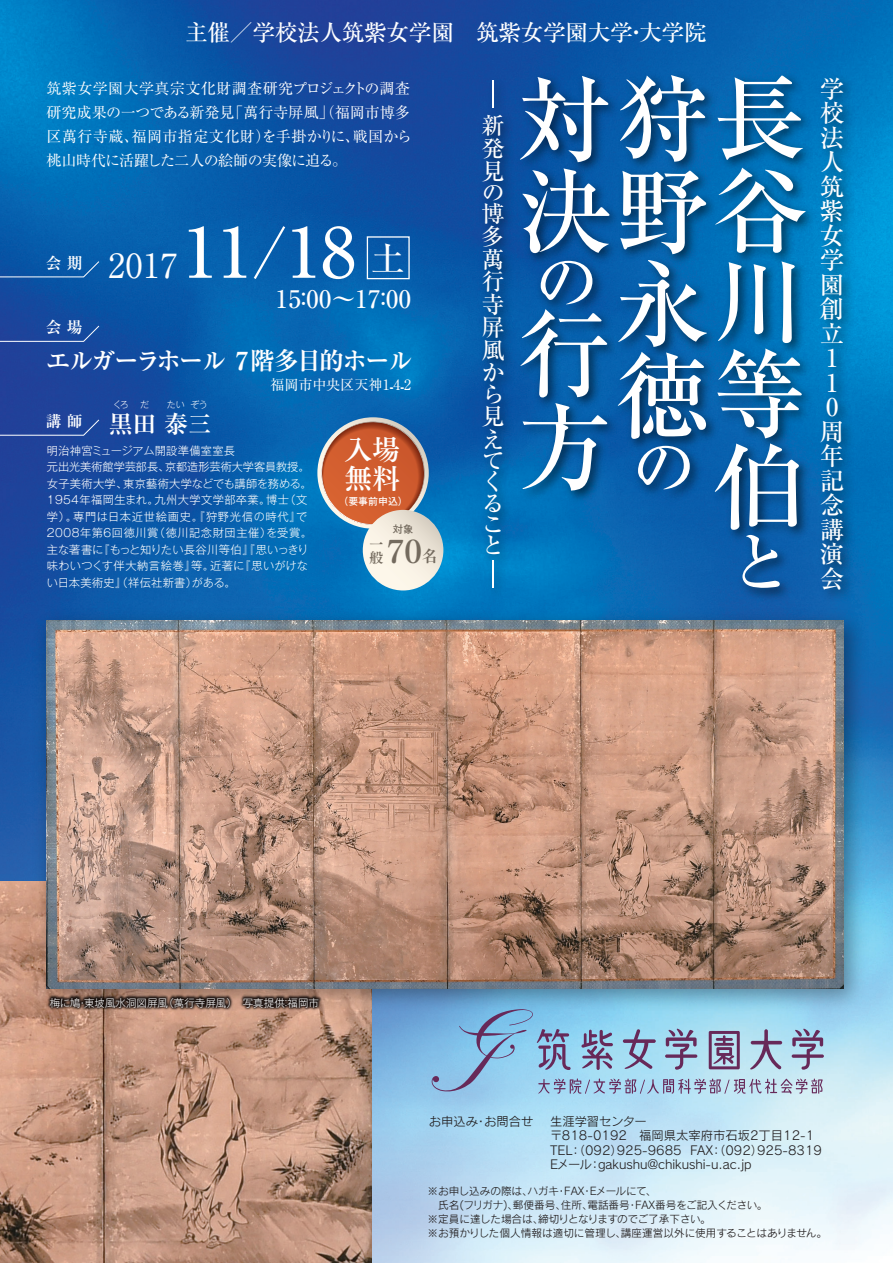
<style>
.page{position:relative;width:893px;height:1263px;background:#fff}
.page>*{position:absolute;margin:0;border:0;box-sizing:border-box;transform-origin:0 0}
.t1{font:500 94.8px/92.1px "Ryumin Pro";color:#fff;text-align:right}
.t2{font:500 69px "Ryumin Pro";color:#fff}
.t3{font:500 64.5px "Ryumin Pro";color:#fff}
.t4{font:33.3px "Ryumin Pro";color:#fff}
.t5{font:30.75px "Tsuku Min Pro B";color:#736a5e}
.t6{font:27.6px/28.7px "Tsuku Min Pro B";color:#fff}
.t7{font:700 24.9px "Ryumin Pro";letter-spacing:-.095em;color:#fff}
.t8{font:500 24.45px/24.5px "Ryumin Pro";color:#fff}
.t9{font:500 24.3px "Ryumin Pro";letter-spacing:.025em;color:#fff}
.t10{font:700 24px "Ryumin Pro";color:#fff}
.t11{font:500 22.95px/22px "Ryumin Pro";color:#fff;text-align:justify}
.t12{font:300 22.95px "Ryumin Pro";color:#fff;scale:2.22 1}
.t13{font:500 22.8px "Ryumin Pro";letter-spacing:-.02em;color:#fff}
.t14{font:700 15.75px "Ryumin Pro";color:#fff}
.t15{font:15px/24px "Ryumin Pro";letter-spacing:.005em;color:#fff}
.t16{font:14.1px "Ryumin Pro";letter-spacing:-.005em;color:#fff}
.t17{font:13.8px/14.2px "Tsuku Min Pro B";color:#736a5e}
.t18{font:12.3px/14.2px "Rodin Pro M";color:#231f20}
.t19{font:300 11.25px/16.5px "Gothic MB101 Pro";letter-spacing:.025em;color:#fff}
.t20{font:10.65px/14.2px "Rodin Pro M";color:#231f20}
.t21{font:300 10.5px "Gothic MB101 Pro";color:#fff}
.t22{font:700 10.35px "Futo Go B101 Pro";color:#736a5e}
.t23{font:700 9.9px "Futo Go B101 Pro";color:#fff}
.t24{font:300 9px "Gothic MB101 Pro";color:#fff}
.s1{font-size:34.05px}
.s2{font-size:24.75px}
.s3{font-size:15.75px}
</style>
<div class="page">
<img style="left:0;top:0;width:893px;height:1263px">
<img style="left:0;top:881px;width:371px;height:382px">
<img style="left:27px;top:602px;width:848px;height:418px">
<img style="left:46px;top:621px;width:798px;height:367px">
<svg style="left:317px;top:421px;width:112px;height:109px;background:#a96b58"></svg>
<svg style="left:363px;top:510px;width:80px;height:80px;background:#f2ebde"></svg>
<img style="left:0;top:940px;width:376px;height:125px">
<div style="left:367px;top:236px;width:43px;height:43px;border:1px solid #fff"></div>
<img style="left:471px;top:62px;width:390px;height:546px">
<svg style="left:0;top:419px;width:100px;height:17px;background:#2c4da0"></svg>
<svg style="left:0;top:325px;width:100px;height:17px;background:#2651a2"></svg>
<svg style="left:0;top:260px;width:100px;height:18px;background:#155fab"></svg>
<svg style="left:431px;top:1009px;width:393px;height:85px;background:#95bbd9"></svg>
<h3 class="t13" style="left:185px;top:15px;width:523px">主催／学校法人筑紫女学園　筑紫女学園大学・大学院</h3>
<h3 class="t15" style="left:47px;top:75px;width:367px">筑紫女学園大学真宗文化財調査研究プロジェクトの調査研究成果の一つである新発見「萬行寺屏風」（福岡市博多区萬行寺蔵、福岡市指定文化財）を手掛かりに、戦国から桃山時代に活躍した二人の絵師の実像に迫る。</h3>
<h1 class="t1" style="left:517px;top:66px;width:290px">対狩長決野谷永川徳等伯</h1>
<h3 class="t3" style="left:729px;top:512px;width:52px">と</h3>
<h3 class="t12" style="left:512px;top:68px;width:24px;rotate:90deg">－</h3>
<h3 class="t11" style="left:482px;top:113px;width:24px;line-height:23px">新発見</h3>
<h3 class="t11" style="left:482px;top:180px;width:24px;text-align:left">の博多萬行寺屏風から見えてくること</h3>
<h2 class="t2" style="left:183px;top:198px;width:223px">11/18 <span class="s1">土</span></h2>
<h3 class="t9" style="left:276px;top:279px;width:137px">15：00～17：00</h3>
<h3 class="t4" style="left:108px;top:239px;width:71px">2017</h3>
<h3 class="t14" style="left:46px;top:251px;width:38px">会 期</h3>
<h3 class="t3" style="left:534px;top:231px;width:60px">の</h3>
<h1 class="t1" style="left:517px;top:302px;width:92px;line-height:92.6px;text-align:left">行方</h1>
<h3 class="t14" style="left:46px;top:315px;width:38px">会 場</h3>
<h3 class="t7" style="left:46px;top:341px;width:369px">エルガーラホール ７階多目的ホール</h3>
<p class="t16" style="left:271px;top:374px;width:142px">福岡市中央区天神1<span class="s2">-</span>4<span class="s2">-</span>2</p>
<p class="t24" style="left:113px;top:397px;width:97px">くろ　 だ　　たい ぞう</p>
<h3 class="t10" style="left:109px;top:405px;width:105px">黒田 泰三</h3>
<h3 class="t14" style="left:46px;top:409px;width:38px">講 師</h3>
<h3 class="t6" style="left:344px;top:435px;width:57px">入場無料</h3>
<p class="t23" style="left:338px;top:494px;width:71px">（要事前申込）</p>
<h3 class="t5" style="left:387px;top:528px;width:52px">70<span class="s3">名</span></h3>
<p class="t19" style="left:47px;top:441px;width:267px">明治神宮ミュージアム開設準備室室長<br>元出光美術館学芸部長、京都造形芸術大学客員教授。女子美術大学、東京藝術大学などでも講師を務める。<br>1954年福岡生まれ。九州大学文学部卒業。博士（文学）。専門は日本近世絵画史。『狩野光信の時代』で<br>2008年第6回徳川賞（徳川記念財団主催）を受賞。主な著書に『もっと知りたい長谷川等伯』『思いっきり味わいつくす伴大納言絵巻』等。近著に『思いがけない日本美術史』（祥伝社新書）がある。</p>
<h3 class="t3" style="left:631px;top:416px;width:60px">の</h3>
<p class="t22" style="left:393px;top:521px;width:22px">対象</p>
<p class="t17" style="left:370px;top:536px;width:15px">一般</p>
<h3 class="t12" style="left:512px;top:549px;width:24px;rotate:90deg">－</h3>
<h3 class="t8" style="left:820px;top:75px;width:26px">学校法人筑紫女学園創立<br>1<br>1<br>0周年記念講演会</h3>
<p class="t21" style="left:50px;top:994px;width:271px">梅に鳩・東坡風水洞図屏風（萬行寺屏風）　写真提供：福岡市</p>
<p class="t18" style="left:429px;top:1114px;width:106px">お申込み・お問合せ</p>
<p class="t18" style="left:550px;top:1114px;width:274px">生涯学習センター<br>〒818-0192　福岡県太宰府市石坂2丁目12-1<br>TEL：（092）925-9685 FAX：（092）925-8319<br>Eメール：gakushu@chikushi-u.ac.jp</p>
<p class="t20" style="left:427px;top:1183px;width:401px">※お申し込みの際は、ハガキ･ＦＡＸ・Eメールにて、<br>　氏名(フリガナ)、郵便番号、住所、電話番号・FAX番号をご記入ください。<br>※定員に達した場合は、締切りとなりますのでご了承下さい。<br>※お預かりした個人情報は適切に管理し、講座運営以外に使用することはありません。</p>
</div>
